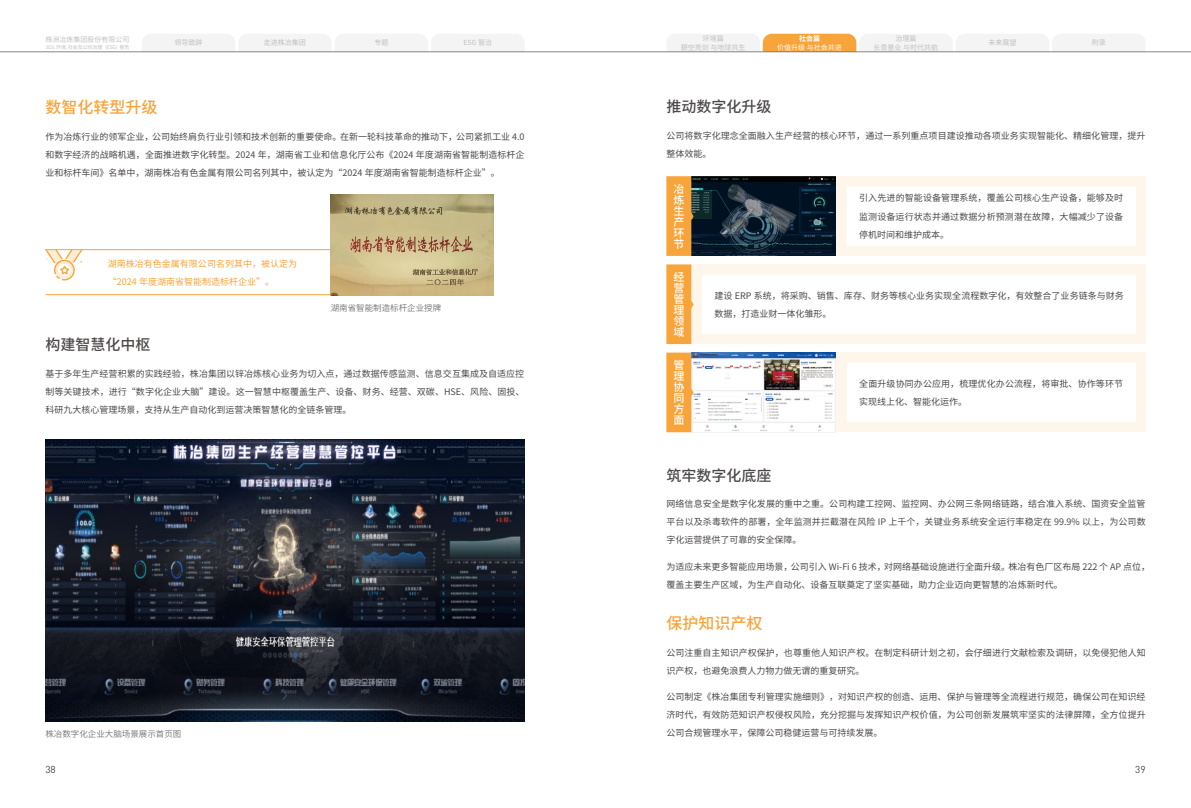
<style>
.page{position:relative;width:1191px;height:808px;background:#fff}
.page>*{position:absolute;margin:0;border:0;box-sizing:border-box;transform-origin:0 0}
.t1{font:500 16px "Source Han Sans CN";color:#f7a43a}
.t2{font:500 15px "Source Han Sans CN";color:#4c4948}
.t3{font:500 11px/11px "Source Han Sans CN";color:#fff;text-align:justify}
.t4{font:10px "DIN Pro";color:#4c4948}
.t5{font:9px/18px "Source Han Sans CN";color:#4c4948;text-align:justify}
.t6{font:9px/18px "Source Han Sans CN";color:#f7a43a}
.t7{font:8.5px "Source Han Sans CN";color:#727171}
.t8{font:7px/8.4px "Source Han Sans CN";color:#bfc0c0;text-align:center}
.t9{font:7px "Source Han Sans CN";color:#fff}
.t10{font:700 7px "Source Han Sans CN";color:#fff}
.t11{font:5px "Source Han Sans CN";letter-spacing:-.025em;color:#bfc0c0}
.s1{font-family:"DIN Pro"}
</style>
<div class="page">
<svg style="left:142px;top:34px;width:382px;height:18px"></svg>
<svg style="left:666px;top:34px;width:479px;height:18px"></svg>
<hr style="left:0;top:52px;width:1191px;height:1px;background:#4c4948">
<svg style="left:45px;top:250px;width:37px;height:30px"></svg>
<img style="left:45px;top:439px;width:479px;height:282px">
<hr style="left:45px;top:249px;width:448px;height:1px;background:#f7a43a">
<hr style="left:46px;top:294px;width:447px;height:1px;background:#f7a43a">
<img style="left:331px;top:194px;width:163px;height:101px">
<div style="left:691px;top:176px;width:454px;height:80px;background:#fef6eb"></div>
<img style="left:693px;top:176px;width:143px;height:80px">
<svg style="left:666px;top:176px;width:27px;height:80px;background:#e99e3d"></svg>
<div style="left:846px;top:187px;width:289px;height:58px;background:#fff"></div>
<div style="left:691px;top:353px;width:454px;height:79px;background:#fef6eb"></div>
<img style="left:693px;top:353px;width:143px;height:79px">
<svg style="left:666px;top:353px;width:27px;height:79px;background:#f6a947"></svg>
<div style="left:846px;top:363px;width:289px;height:58px;background:#fff"></div>
<div style="left:691px;top:264px;width:454px;height:80px;background:#fef6eb"></div>
<svg style="left:666px;top:264px;width:27px;height:80px;background:#f7aa47"></svg>
<div style="left:702px;top:275px;width:433px;height:58px;background:#fff"></div>
<p class="t8" style="left:45px;top:35px;width:85px">株洲冶炼集团股份有限公司</p>
<p class="t11" style="left:45px;top:44px;width:85px"><span class="s1">2024</span> 环境、社会及公司治理（ESG）报告</p>
<p class="t10" style="left:799px;top:35px;width:22px">社会篇</p>
<p class="t9" style="left:777px;top:43px;width:66px">价值升级 与社会共进</p>
<p class="t8" style="left:873px;top:35px;width:66px">治理篇<br>长青基业 与时代共航</p>
<p class="t8" style="left:681px;top:35px;width:66px">环境篇<br>碧空亮剑 与地球共生</p>
<p class="t8" style="left:175px;top:39px;width:29px">领导致辞</p>
<p class="t8" style="left:264px;top:39px;width:43px">走进株冶集团</p>
<p class="t8" style="left:374px;top:39px;width:15px">专题</p>
<p class="t8" style="left:463px;top:39px;width:30px">ESG 管治</p>
<p class="t8" style="left:988px;top:39px;width:29px">未来展望</p>
<p class="t8" style="left:1091px;top:39px;width:15px">附录</p>
<h1 class="t1" style="left:45px;top:98px;width:114px">数智化转型升级</h1>
<p class="t5" style="left:45px;top:128px;width:481px">作为冶炼行业的领军企业，公司始终肩负行业引领和技术创新的重要使命。在新一轮科技革命的推动下，公司紧抓工业 4.0和数字经济的战略机遇，全面推进数字化转型。2024 年，湖南省工业和信息化厅公布《2024 年度湖南省智能制造标杆企业和标杆车间》名单中，湖南株冶有色金属有限公司名列其中，被认定为“2024 年度湖南省智能制造标杆企业”。</p>
<p class="t6" style="left:108px;top:254px;width:190px">湖南株冶有色金属有限公司名列其中，被认定为“2024 年度湖南省智能制造标杆企业”。</p>
<p class="t7" style="left:331px;top:304px;width:112px">湖南省智能制造标杆企业授牌</p>
<h2 class="t2" style="left:45px;top:336px;width:107px">构建智慧化中枢</h2>
<p class="t5" style="left:45px;top:364px;width:480px">基于多年生产经营积累的实践经验，株冶集团以锌冶炼核心业务为切入点，通过数据传感监测、信息交互集成及自适应控制等关键技术，进行“数字化企业大脑”建设。这一智慧中枢覆盖生产、设备、财务、经营、双碳、HSE、风险、固投、科研九大核心管理场景，支持从生产自动化到运营决策智慧化的全链条管理。</p>
<p class="t7" style="left:45px;top:730px;width:138px">株冶数字化企业大脑场景展示首页图</p>
<h2 class="t2" style="left:666px;top:98px;width:106px">推动数字化升级</h2>
<p class="t5" style="left:666px;top:127px;width:480px">公司将数字化理念全面融入生产经营的核心环节，通过一系列重点项目建设推动各项业务实现智能化、精细化管理，提升整体效能。</p>
<p class="t3" style="left:673px;top:183px;width:12px">冶炼生产环节</p>
<p class="t5" style="left:859px;top:189px;width:265px">引入先进的智能设备管理系统，覆盖公司核心生产设备，能够及时监测设备运行状态并通过数据分析预测潜在故障，大幅减少了设备停机时间和维护成本。</p>
<p class="t3" style="left:673px;top:272px;width:12px">经营管理领域</p>
<p class="t3" style="left:673px;top:360px;width:12px">管理协同方面</p>
<p class="t5" style="left:714px;top:287px;width:411px">建设 ERP 系统，将采购、销售、库存、财务等核心业务实现全流程数字化，有效整合了业务链条与财务数据，打造业财一体化雏形。</p>
<p class="t5" style="left:859px;top:375px;width:265px">全面升级协同办公应用，梳理优化办公流程，将审批、协作等环节实现线上化、智能化运作。</p>
<h2 class="t2" style="left:666px;top:467px;width:106px">筑牢数字化底座</h2>
<p class="t5" style="left:666px;top:495px;width:480px">网络信息安全是数字化发展的重中之重。公司构建工控网、监控网、办公网三条网络链路，结合准入系统、国资安全监管平台以及杀毒软件的部署，全年监测并拦截潜在风险 IP 上千个，关键业务系统安全运行率稳定在 99.9% 以上，为公司数字化运营提供了可靠的安全保障。</p>
<p class="t5" style="left:666px;top:558px;width:485px">为适应未来更多智能应用场景，公司引入 Wi-Fi 6 技术，对网络基础设施进行全面升级。株冶有色厂区布局 222 个 AP 点位，覆盖主要生产区域，为生产自动化、设备互联奠定了坚实基础，助力企业迈向更智慧的冶炼新时代。</p>
<h1 class="t1" style="left:666px;top:614px;width:97px">保护知识产权</h1>
<p class="t5" style="left:666px;top:643px;width:481px">公司注重自主知识产权保护，也尊重他人知识产权。在制定科研计划之初，会仔细进行文献检索及调研，以免侵犯他人知识产权，也避免浪费人力物力做无谓的重复研究。</p>
<p class="t5" style="left:666px;top:688px;width:481px">公司制定《株冶集团专利管理实施细则》，对知识产权的创造、运用、保护与管理等全流程进行规范，确保公司在知识经济时代，有效防范知识产权侵权风险，充分挖掘与发挥知识产权价值，为公司创新发展筑牢坚实的法律屏障，全方位提升公司合规管理水平，保障公司稳健运营与可持续发展。</p>
<p class="t4" style="left:45px;top:763px;width:12px">38</p>
<p class="t4" style="left:1135px;top:763px;width:12px">39</p>
</div>
